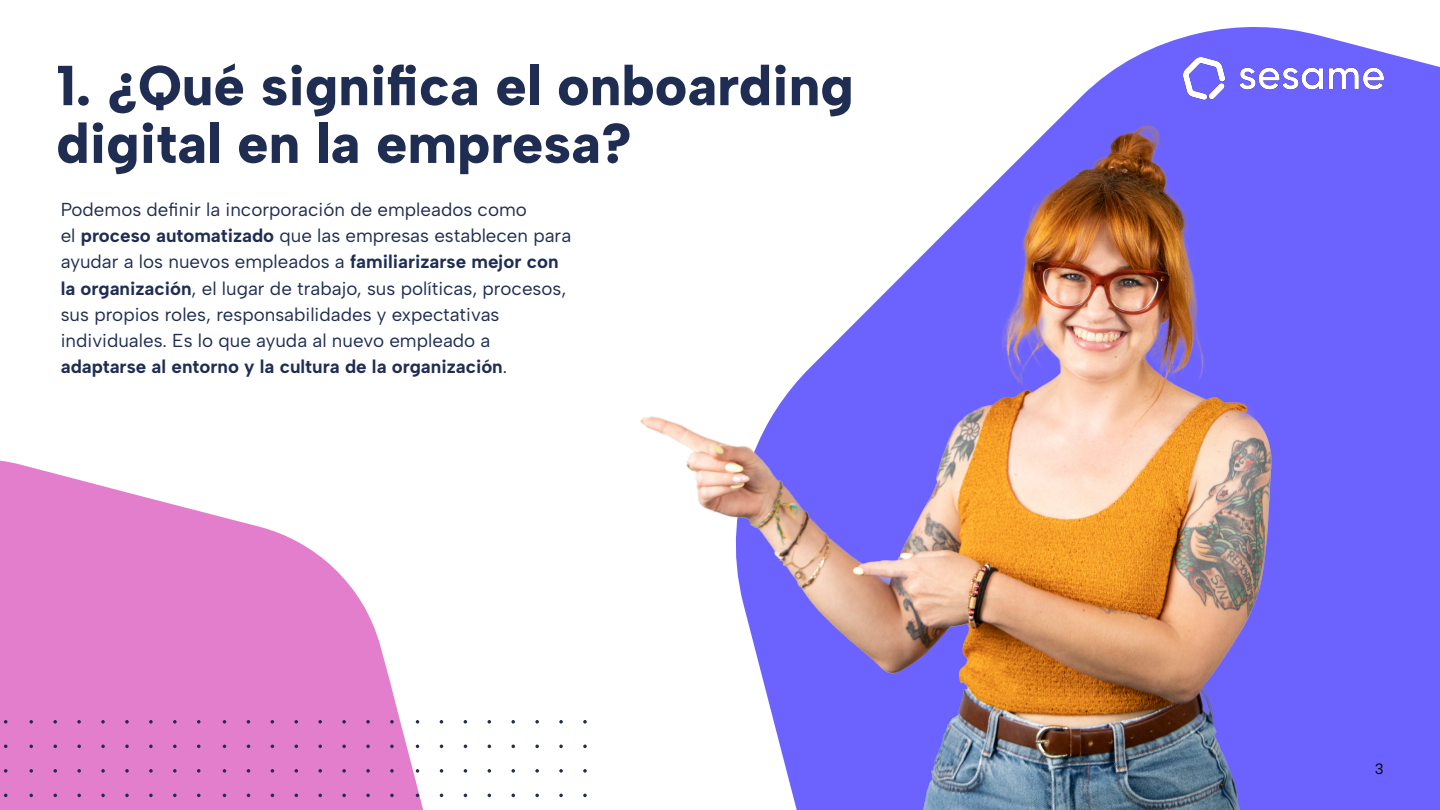
<style>
.page{position:relative;width:1440px;height:810px;background:#fff}
.page>*{position:absolute;margin:0;border:0;box-sizing:border-box;transform-origin:0 0}
.t1{font:56.25px/57.8px "Albert Sans";color:#1f2d52}
.t2{font:18.75px/26.2px "Albert Sans";color:#1f2d52}
.t3{font:15px "Albert Sans";color:#000}
</style>
<div class="page">
<svg style="left:1077px;top:27px;width:363px;height:783px;background:#776efe"></svg>
<svg style="left:0;top:460px;width:444px;height:350px;fill:#e27ecb"></svg>
<svg style="left:30px;top:744px;width:3px;height:4px"></svg>
<svg style="left:30px;top:769px;width:3px;height:4px"></svg>
<svg style="left:30px;top:793px;width:3px;height:4px"></svg>
<svg style="left:53px;top:744px;width:4px;height:4px"></svg>
<svg style="left:77px;top:745px;width:4px;height:3px"></svg>
<svg style="left:101px;top:744px;width:4px;height:4px"></svg>
<svg style="left:125px;top:744px;width:4px;height:4px"></svg>
<svg style="left:149px;top:744px;width:4px;height:4px"></svg>
<svg style="left:173px;top:745px;width:4px;height:3px"></svg>
<svg style="left:197px;top:744px;width:4px;height:4px"></svg>
<svg style="left:30px;top:720px;width:3px;height:4px"></svg>
<svg style="left:53px;top:720px;width:4px;height:4px"></svg>
<svg style="left:77px;top:720px;width:4px;height:4px"></svg>
<svg style="left:101px;top:720px;width:4px;height:4px"></svg>
<svg style="left:125px;top:720px;width:4px;height:4px"></svg>
<svg style="left:149px;top:720px;width:4px;height:4px"></svg>
<svg style="left:173px;top:720px;width:4px;height:4px"></svg>
<svg style="left:197px;top:720px;width:4px;height:4px"></svg>
<svg style="left:53px;top:769px;width:4px;height:4px"></svg>
<svg style="left:77px;top:769px;width:4px;height:4px"></svg>
<svg style="left:101px;top:769px;width:4px;height:4px"></svg>
<svg style="left:125px;top:769px;width:4px;height:4px"></svg>
<svg style="left:149px;top:769px;width:4px;height:4px"></svg>
<svg style="left:173px;top:769px;width:4px;height:4px"></svg>
<svg style="left:197px;top:769px;width:4px;height:4px"></svg>
<svg style="left:53px;top:794px;width:4px;height:3px"></svg>
<svg style="left:77px;top:794px;width:4px;height:3px"></svg>
<svg style="left:101px;top:794px;width:4px;height:3px"></svg>
<svg style="left:125px;top:794px;width:4px;height:3px"></svg>
<svg style="left:149px;top:794px;width:4px;height:3px"></svg>
<svg style="left:173px;top:794px;width:4px;height:3px"></svg>
<svg style="left:197px;top:794px;width:4px;height:3px"></svg>
<svg style="left:4px;top:744px;width:4px;height:4px"></svg>
<svg style="left:4px;top:720px;width:4px;height:4px"></svg>
<svg style="left:4px;top:769px;width:4px;height:4px"></svg>
<svg style="left:4px;top:794px;width:4px;height:3px"></svg>
<svg style="left:416px;top:744px;width:3px;height:4px"></svg>
<svg style="left:416px;top:769px;width:3px;height:4px"></svg>
<svg style="left:416px;top:793px;width:3px;height:4px"></svg>
<svg style="left:440px;top:744px;width:3px;height:4px"></svg>
<svg style="left:488px;top:744px;width:3px;height:4px"></svg>
<svg style="left:511px;top:744px;width:4px;height:4px"></svg>
<svg style="left:535px;top:744px;width:4px;height:4px"></svg>
<svg style="left:559px;top:745px;width:4px;height:3px"></svg>
<svg style="left:583px;top:744px;width:4px;height:4px"></svg>
<svg style="left:416px;top:720px;width:3px;height:4px"></svg>
<svg style="left:440px;top:720px;width:3px;height:4px"></svg>
<svg style="left:464px;top:720px;width:3px;height:4px"></svg>
<svg style="left:487px;top:720px;width:4px;height:4px"></svg>
<svg style="left:511px;top:720px;width:4px;height:4px"></svg>
<svg style="left:535px;top:720px;width:4px;height:4px"></svg>
<svg style="left:559px;top:720px;width:4px;height:4px"></svg>
<svg style="left:583px;top:720px;width:4px;height:4px"></svg>
<svg style="left:440px;top:769px;width:3px;height:4px"></svg>
<svg style="left:464px;top:769px;width:3px;height:4px"></svg>
<svg style="left:488px;top:769px;width:3px;height:4px"></svg>
<svg style="left:511px;top:769px;width:4px;height:4px"></svg>
<svg style="left:535px;top:769px;width:4px;height:4px"></svg>
<svg style="left:559px;top:769px;width:4px;height:4px"></svg>
<svg style="left:583px;top:769px;width:4px;height:4px"></svg>
<svg style="left:511px;top:794px;width:4px;height:3px"></svg>
<svg style="left:535px;top:794px;width:4px;height:3px"></svg>
<svg style="left:559px;top:794px;width:4px;height:3px"></svg>
<svg style="left:583px;top:794px;width:4px;height:3px"></svg>
<svg style="left:223px;top:744px;width:3px;height:4px"></svg>
<svg style="left:223px;top:769px;width:3px;height:4px"></svg>
<svg style="left:223px;top:793px;width:3px;height:4px"></svg>
<svg style="left:247px;top:744px;width:3px;height:4px"></svg>
<svg style="left:295px;top:744px;width:3px;height:4px"></svg>
<svg style="left:318px;top:744px;width:4px;height:4px"></svg>
<svg style="left:342px;top:744px;width:4px;height:4px"></svg>
<svg style="left:366px;top:745px;width:4px;height:3px"></svg>
<svg style="left:390px;top:744px;width:4px;height:4px"></svg>
<svg style="left:223px;top:720px;width:3px;height:4px"></svg>
<svg style="left:247px;top:720px;width:3px;height:4px"></svg>
<svg style="left:271px;top:720px;width:3px;height:4px"></svg>
<svg style="left:294px;top:720px;width:4px;height:4px"></svg>
<svg style="left:318px;top:720px;width:4px;height:4px"></svg>
<svg style="left:342px;top:720px;width:4px;height:4px"></svg>
<svg style="left:366px;top:720px;width:4px;height:4px"></svg>
<svg style="left:390px;top:720px;width:4px;height:4px"></svg>
<svg style="left:247px;top:769px;width:3px;height:4px"></svg>
<svg style="left:271px;top:769px;width:3px;height:4px"></svg>
<svg style="left:295px;top:769px;width:3px;height:4px"></svg>
<svg style="left:318px;top:769px;width:4px;height:4px"></svg>
<svg style="left:342px;top:769px;width:4px;height:4px"></svg>
<svg style="left:366px;top:769px;width:4px;height:4px"></svg>
<svg style="left:390px;top:769px;width:4px;height:4px"></svg>
<svg style="left:318px;top:794px;width:4px;height:3px"></svg>
<svg style="left:342px;top:794px;width:4px;height:3px"></svg>
<svg style="left:366px;top:794px;width:4px;height:3px"></svg>
<svg style="left:390px;top:794px;width:4px;height:3px"></svg>
<img style="left:640px;top:101px;width:692px;height:709px">
<img style="left:1184px;top:57px;width:200px;height:42px">
<p class="t1" style="left:56px;top:57px;width:799px">1. ¿Qué significa el onboarding digital en la empresa?</p>
<p class="t2" style="left:61px;top:196px;width:512px">Podemos definir la incorporación de empleados como<br>el proceso automatizado que las empresas establecen para ayudar a los nuevos empleados a familiarizarse mejor con la organización, el lugar de trabajo, sus políticas, procesos, sus propios roles, responsabilidades y expectativas individuales. Es lo que ayuda al nuevo empleado a adaptarse al entorno y la cultura de la organización.</p>
<p class="t3" style="left:1375px;top:760px;width:10px">3</p>
</div>
